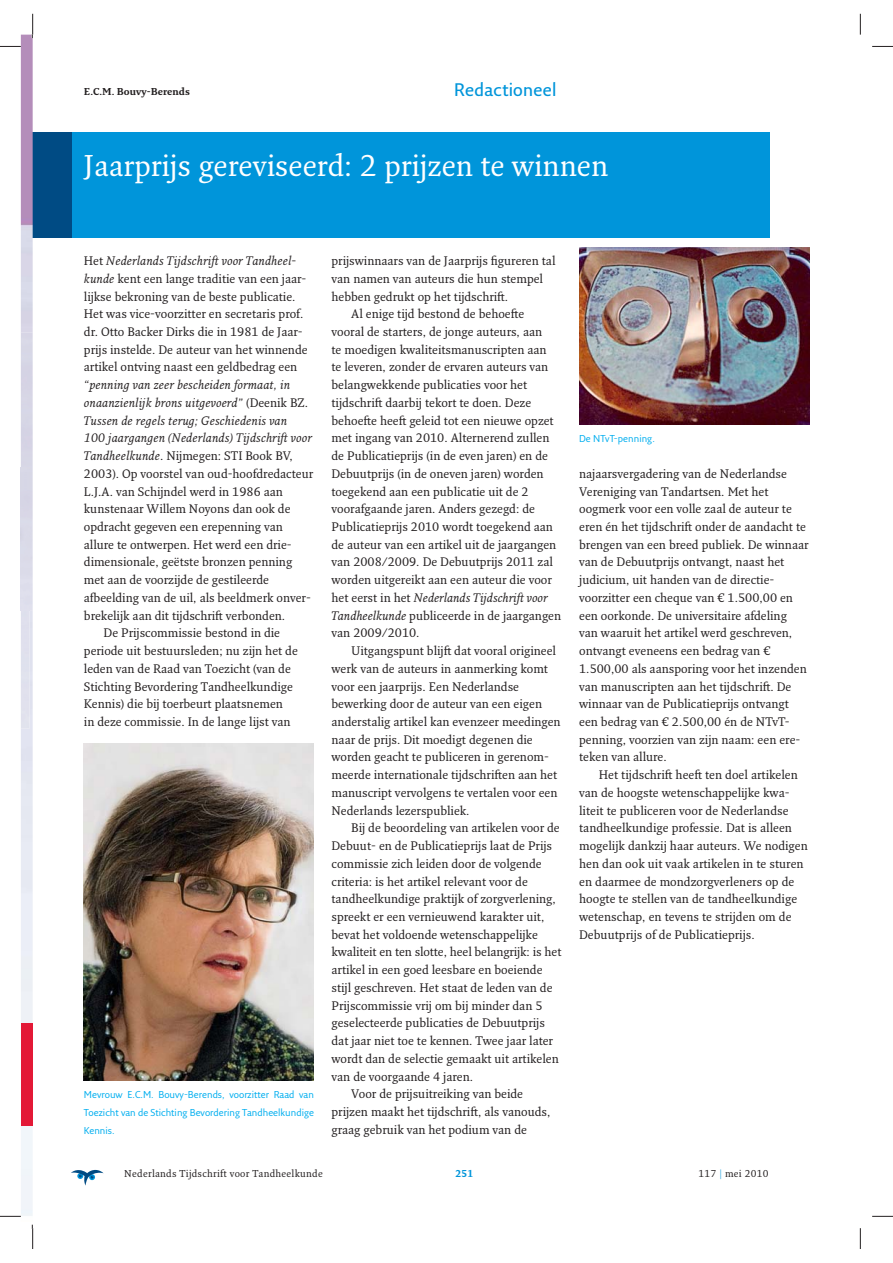
<style>
.page{position:relative;width:893px;height:1263px;background:#fff}
.page>*{position:absolute;margin:0;border:0;box-sizing:border-box;transform-origin:0 0}
.t1{font:29.25px "Fresco Plus Pro";color:#fff}
.t2{font:600 17.7px "Fresco Sans Plus Pro";letter-spacing:.015em;color:#0095da}
.t3{font:12px/17.7px "Fresco Plus Pro";color:#231f20}
.t4{font:italic 12px "Fresco Plus Pro";color:#231f20}
.t5{font:9.75px/17.7px "Fresco Sans Plus Pro";color:#00aeef;text-align:justify}
.t6{font:9.75px "Fresco Plus Pro";letter-spacing:.03em;color:#231f20}
.t7{font:700 9.75px "Fresco Plus Pro";color:#231f20}
.t8{font:700 9.75px "Fresco Plus Pro";color:#0095da}
.s1{font-style:italic}
.s2{font-style:normal}
.s3{color:#0095da}
</style>
<div class="page">
<svg style="left:71px;top:1170px;width:33px;height:16px"></svg>
<div style="left:72px;top:132px;width:697px;height:105px;background:#0095da"></div>
<div style="left:33px;top:132px;width:39px;height:105px;background:#004b84"></div>
<img style="left:84px;top:744px;width:230px;height:336px">
<img style="left:21px;top:35px;width:12px;height:1190px">
<div style="left:21px;top:1023px;width:12px;height:103px;background:#e31836"></div>
<img style="left:21px;top:611px;width:9px;height:117px">
<img style="left:21px;top:333px;width:12px;height:278px">
<img style="left:21px;top:468px;width:9px;height:143px">
<img style="left:579px;top:247px;width:230px;height:178px">
<svg style="left:0;top:46px;width:22px;height:1px"></svg>
<svg style="left:872px;top:46px;width:20px;height:1px"></svg>
<svg style="left:0;top:1215px;width:22px;height:2px"></svg>
<svg style="left:872px;top:1216px;width:20px;height:1px"></svg>
<svg style="left:31px;top:14px;width:2px;height:24px"></svg>
<svg style="left:31px;top:1225px;width:2px;height:24px"></svg>
<svg style="left:860px;top:14px;width:1px;height:21px"></svg>
<svg style="left:860px;top:1228px;width:1px;height:21px"></svg>
<p class="t7" style="left:84px;top:86px;width:108px">E.C.M. Bouvy-Berends</p>
<h2 class="t2" style="left:454px;top:80px;width:104px">Redactioneel</h2>
<h1 class="t1" style="left:84px;top:154px;width:526px">Jaarprijs gereviseerd: 2 prijzen te winnen</h1>
<p class="t3" style="left:84px;top:253px;width:225px">Het <span class="s1">Nederlands Tijdschrift voor Tandheel&shy;kunde</span> kent een lange traditie van een jaar&shy;lijkse bekroning van de beste publicatie.<br>Het was vice-voorzitter en secretaris prof. dr. Otto Backer Dirks die in 1981 de Jaar&shy;prijs instelde. De auteur van het winnende artikel ontving naast een geldbedrag een</p>
<p class="t4" style="left:84px;top:380px;width:208px">“penning van zeer bescheiden formaat, in</p>
<p class="t4" style="left:84px;top:398px;width:226px">onaanzienlijk brons uitgevoerd” <span class="s2">(Deenik BZ.</span></p>
<p class="t4" style="left:84px;top:415px;width:205px">Tussen de regels terug; Geschiedenis van</p>
<p class="t4" style="left:84px;top:433px;width:230px">100 jaargangen (Nederlands) Tijdschrift voor</p>
<p class="t3" style="left:84px;top:448px;width:210px"><span class="s1">Tandheelkunde</span>. Nijmegen: STI Book BV,</p>
<p class="t3" style="left:84px;top:466px;width:231px">2003). Op voorstel van oud-hoofdredacteur</p>
<p class="t3" style="left:84px;top:484px;width:200px">L.J.A. van Schijndel werd in 1986 aan</p>
<p class="t3" style="left:84px;top:501px;width:208px">kunstenaar Willem Noyons dan ook de</p>
<p class="t3" style="left:84px;top:519px;width:200px">opdracht gegeven een erepenning van</p>
<p class="t3" style="left:84px;top:537px;width:209px">allure te ontwerpen. Het werd een drie-</p>
<p class="t3" style="left:84px;top:554px;width:210px">dimensionale, geëtste bronzen penning</p>
<p class="t3" style="left:84px;top:572px;width:187px">met aan de voorzijde de gestileerde</p>
<p class="t3" style="left:84px;top:590px;width:228px">afbeelding van de uil, als beeldmerk onver-</p>
<p class="t3" style="left:84px;top:608px;width:203px">brekelijk aan dit tijdschrift verbonden.</p>
<p class="t3" style="left:104px;top:625px;width:178px">De Prijscommissie bestond in die</p>
<p class="t3" style="left:84px;top:643px;width:215px">periode uit bestuursleden; nu zijn het de</p>
<p class="t3" style="left:84px;top:661px;width:208px">leden van de Raad van Toezicht (van de</p>
<p class="t3" style="left:84px;top:679px;width:210px">Stichting Bevordering Tandheelkundige</p>
<p class="t3" style="left:84px;top:696px;width:200px">Kennis) die bij toerbeurt plaatsnemen</p>
<p class="t3" style="left:84px;top:714px;width:208px">in deze commissie. In de lange lijst van</p>
<p class="t5" style="left:84px;top:1087px;width:232px">Mevrouw E.C.M. Bouvy-Berends, voorzitter Raad van Toezicht van de Stichting Bevordering Tandheelkundige Kennis.</p>
<p class="t3" style="left:331px;top:253px;width:225px">prijswinnaars van de Jaarprijs figureren tal</p>
<p class="t3" style="left:331px;top:271px;width:213px">van namen van auteurs die hun stempel</p>
<p class="t3" style="left:331px;top:289px;width:178px">hebben gedrukt op het tijdschrift.</p>
<p class="t3" style="left:351px;top:306px;width:174px">Al enige tijd bestond de behoefte</p>
<p class="t3" style="left:331px;top:324px;width:212px">vooral de starters, de jonge auteurs, aan</p>
<p class="t3" style="left:331px;top:342px;width:216px">te moedigen kwaliteitsmanuscripten aan</p>
<p class="t3" style="left:331px;top:359px;width:218px">te leveren, zonder de ervaren auteurs van</p>
<p class="t3" style="left:331px;top:377px;width:197px">belangwekkende publicaties voor het</p>
<p class="t3" style="left:331px;top:395px;width:201px">tijdschrift daarbij tekort te doen. Deze</p>
<p class="t3" style="left:331px;top:413px;width:224px">behoefte heeft geleid tot een nieuwe opzet</p>
<p class="t3" style="left:331px;top:430px;width:219px">met ingang van 2010. Alternerend zullen</p>
<p class="t3" style="left:331px;top:448px;width:218px">de Publicatie prijs (in de even jaren) en de</p>
<p class="t3" style="left:331px;top:466px;width:214px">Debuutprijs (in de oneven jaren) worden</p>
<p class="t3" style="left:331px;top:484px;width:199px">toegekend aan een publicatie uit de 2</p>
<p class="t3" style="left:331px;top:501px;width:205px">voorafgaande jaren. Anders gezegd: de</p>
<p class="t3" style="left:331px;top:519px;width:223px">Publicatieprijs 2010 wordt toegekend aan</p>
<p class="t3" style="left:331px;top:537px;width:226px">de auteur van een artikel uit de jaargangen</p>
<p class="t3" style="left:331px;top:554px;width:223px">van 2008/2009. De Debuutprijs 2011 zal</p>
<p class="t3" style="left:331px;top:572px;width:222px">worden uitgereikt aan een auteur die voor</p>
<p class="t4" style="left:331px;top:593px;width:218px"><span class="s2">het eerst in het</span> Nederlands Tijdschrift voor</p>
<p class="t3" style="left:331px;top:608px;width:231px"><span class="s1">Tandheelkunde</span> publiceerde in de jaargangen</p>
<p class="t3" style="left:331px;top:625px;width:90px">van 2009/2010.</p>
<p class="t3" style="left:351px;top:643px;width:206px">Uitgangspunt blijft dat vooral origineel</p>
<p class="t3" style="left:331px;top:661px;width:218px">werk van de auteurs in aanmerking komt</p>
<p class="t3" style="left:331px;top:679px;width:189px">voor een jaarprijs. Een Nederlandse</p>
<p class="t3" style="left:331px;top:696px;width:212px">bewerking door de auteur van een eigen</p>
<p class="t3" style="left:331px;top:714px;width:231px">anderstalig artikel kan evenzeer meedingen</p>
<p class="t3" style="left:331px;top:732px;width:203px">naar de prijs. Dit moedigt degenen die</p>
<p class="t3" style="left:331px;top:749px;width:219px">worden geacht te publiceren in gerenom-</p>
<p class="t3" style="left:331px;top:767px;width:227px">meerde internationale tijdschriften aan het</p>
<p class="t3" style="left:331px;top:785px;width:227px">manuscript vervolgens te vertalen voor een</p>
<p class="t3" style="left:331px;top:803px;width:140px">Nederlands lezerspubliek.</p>
<p class="t3" style="left:351px;top:820px;width:210px">Bij de beoordeling van artikelen voor de</p>
<p class="t3" style="left:331px;top:838px;width:222px">Debuut- en de Publicatieprijs laat de Prijs</p>
<p class="t3" style="left:331px;top:856px;width:211px">commissie zich leiden door de volgende</p>
<p class="t3" style="left:331px;top:874px;width:198px">criteria: is het artikel relevant voor de</p>
<p class="t3" style="left:331px;top:891px;width:226px">tandheelkundige praktijk of zorgverlening,</p>
<p class="t3" style="left:331px;top:909px;width:214px">spreekt er een vernieuwend karakter uit,</p>
<p class="t3" style="left:331px;top:927px;width:208px">bevat het voldoende wetenschappelijke</p>
<p class="t3" style="left:331px;top:944px;width:231px">kwaliteit en ten slotte, heel belangrijk: is het</p>
<p class="t3" style="left:331px;top:962px;width:212px">artikel in een goed leesbare en boeiende</p>
<p class="t3" style="left:331px;top:980px;width:222px">stijl geschreven. Het staat de leden van de</p>
<p class="t3" style="left:331px;top:998px;width:212px">Prijscommissie vrij om bij minder dan 5</p>
<p class="t3" style="left:331px;top:1015px;width:215px">geselecteerde publicaties de Debuutprijs</p>
<p class="t3" style="left:331px;top:1033px;width:223px">dat jaar niet toe te kennen. Twee jaar later</p>
<p class="t3" style="left:331px;top:1051px;width:229px">wordt dan de selectie gemaakt uit artikelen</p>
<p class="t3" style="left:331px;top:1069px;width:143px">van de voorgaande 4 jaren.</p>
<p class="t3" style="left:351px;top:1086px;width:173px">Voor de prijsuitreiking van beide</p>
<p class="t3" style="left:331px;top:1104px;width:220px">prijzen maakt het tijdschrift, als vanouds,</p>
<p class="t3" style="left:331px;top:1122px;width:197px">graag gebruik van het podium van de</p>
<p class="t5" style="left:579px;top:431px;width:77px">De NTvT-penning.</p>
<p class="t3" style="left:579px;top:466px;width:231px">najaarsvergadering van de Nederlandse Vereniging van Tandartsen. Met het oogmerk voor een volle zaal de auteur te eren én het tijdschrift onder de aandacht te brengen van een breed publiek. De winnaar van de Debuutprijs ontvangt, naast het judicium, uit handen van de directie&shy;voorzitter een cheque van € 1.500,00 en een oorkonde. De universitaire afdeling van waaruit het artikel werd geschreven, ontvangt eveneens een bedrag van € 1.500,00 als aansporing voor het inzenden van manuscripten aan het tijdschrift. De winnaar van de Publicatieprijs ontvangt een bedrag van € 2.500,00 én de NTvT&shy;penning, voorzien van zijn naam: een ere&shy;teken van allure.</p>
<p class="t3" style="left:579px;top:767px;width:230px;text-indent:20px">Het tijdschrift heeft ten doel artikelen van de hoogste wetenschappelijke kwa&shy;liteit te publiceren voor de Nederlandse tandheelkundige professie. Dat is alleen mogelijk dankzij haar auteurs. We nodigen hen dan ook uit vaak artikelen in te sturen en daarmee de mondzorgverleners op de hoogte te stellen van de tandheelkundige wetenschap, en tevens te strijden om de Debuutprijs of de Publicatieprijs.</p>
<p class="t6" style="left:124px;top:1170px;width:200px">Nederlands Tijdschrift voor Tandheelkunde</p>
<p class="t8" style="left:455px;top:1168px;width:19px">251</p>
<p class="t6" style="left:698px;top:1170px;width:72px">117 <span class="s3">|</span> mei 2010</p>
</div>
